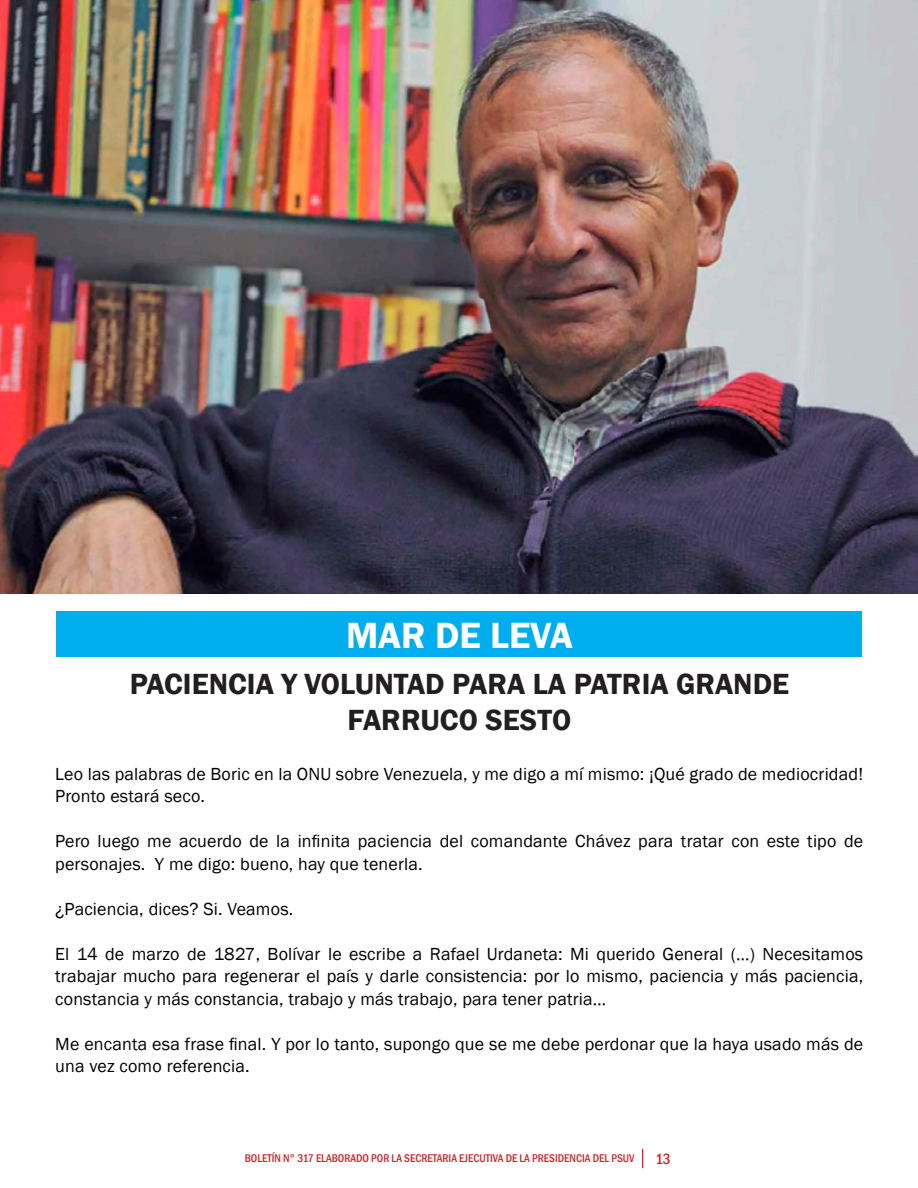
<style>
.page{position:relative;width:918px;height:1188px;background:#fff}
.page>*{position:absolute;margin:0;border:0;box-sizing:border-box;transform-origin:0 0}
.Estilo_de_párrafo_1{font:600 37.5px "Franklin Gothic";color:#fff}
.Estilo_de_párrafo_1-2{font:600 30px/36px "Franklin Gothic";color:#231f20;text-align:center}
.t1{font:18px/22.5px "Franklin Gothic";letter-spacing:.01em;color:#000}
.t2{font:500 condensed 15.3px "Franklin Gothic";color:#d1232a}
.t3{font:500 condensed 11.55px "Franklin Gothic";color:#d1232a}
</style>
<div class="page">
<svg style="left:642px;top:1149px;width:1px;height:19px"></svg>
<img style="left:0;top:0;width:918px;height:594px">
<div style="left:57px;top:612px;width:805px;height:45px;background:#00aeef"></div>
<p class="Estilo_de_párrafo_1" style="left:346px;top:612px;width:228px">MAR DE LEVA</p>
<p class="Estilo_de_párrafo_1-2" style="left:130px;top:667px;width:661px">PACIENCIA Y VOLUNTAD PARA LA PATRIA GRANDE<br>FARRUCO SESTO</p>
<p class="t1" style="left:55px;top:763px;width:810px">Leo las palabras de Boric en la ONU sobre Venezuela, y me digo a mí mismo: ¡Qué grado de mediocridad!<br>Pronto estará seco.</p>
<p class="t1" style="left:55px;top:831px;width:810px">Pero luego me acuerdo de la infinita paciencia del comandante Chávez para tratar con este tipo de personajes. Y me digo: bueno, hay que tenerla.</p>
<p class="t1" style="left:55px;top:898px;width:240px">¿Paciencia, dices? Si. Veamos.</p>
<p class="t1" style="left:55px;top:943px;width:810px;text-align:justify">El 14 de marzo de 1827, Bolívar le escribe a Rafael Urdaneta: Mi querido General (…) Necesitamos trabajar mucho para regenerar el país y darle consistencia: por lo mismo, paciencia y más paciencia, constancia y más constancia, trabajo y más trabajo, para tener patria…</p>
<p class="t1" style="left:55px;top:1033px;width:810px">Me encanta esa frase final. Y por lo tanto, supongo que se me debe perdonar que la haya usado más de una vez como referencia.</p>
<p class="t3" style="left:245px;top:1150px;width:391px">BOLETÍN N° 317 ELABORADO POR LA SECRETARIA EJECUTIVA DE LA PRESIDENCIA DEL PSUV</p>
<p class="t2" style="left:655px;top:1149px;width:17px">13</p>
</div>
